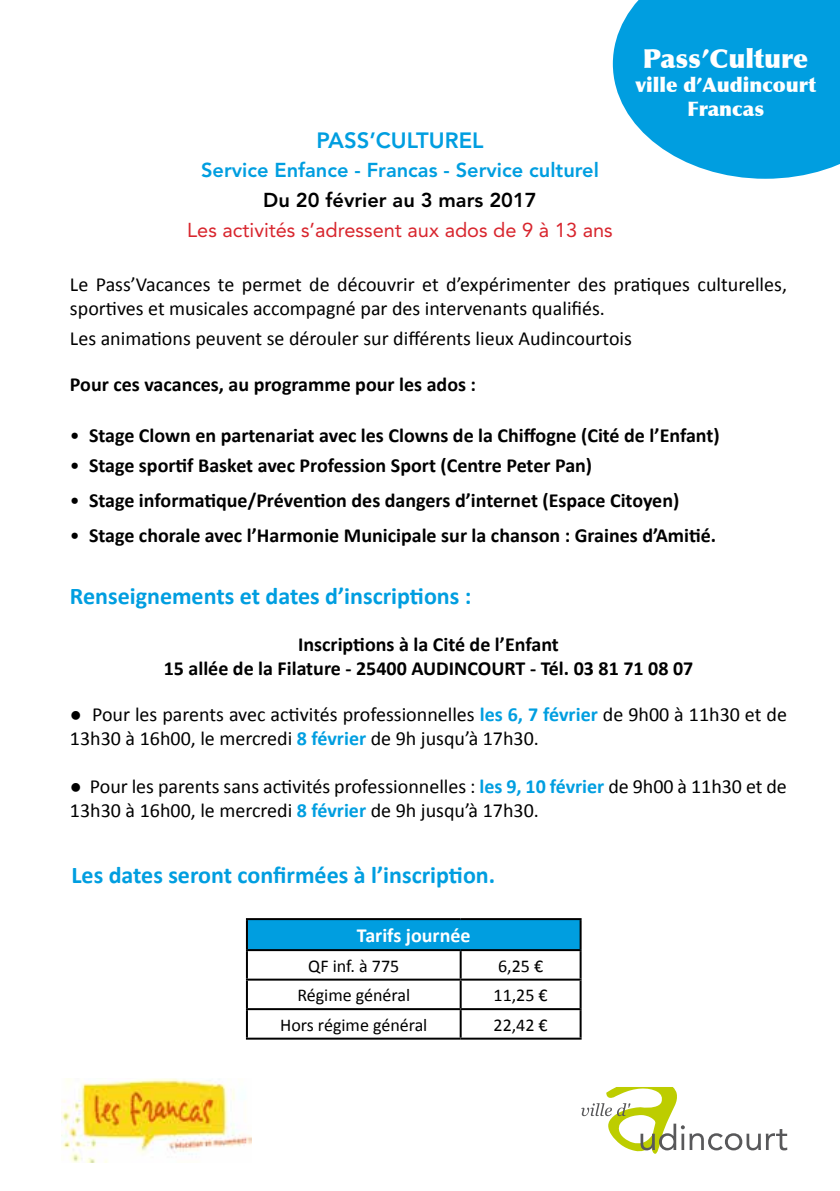
<style>
.page{position:relative;width:840px;height:1191px;background:#fff}
.page>*{position:absolute;margin:0;border:0;box-sizing:border-box;transform-origin:0 0}
.t1{font:900 26.2px "Optima";color:#fff}
.t2{font:700 24px "Calibri";color:#009ee0}
.t3{font:800 22px "Avenir";color:#009ee0}
.t4{font:20px/24px "Calibri";color:#000}
.t5{font:700 20px/24px "Calibri";color:#000;text-align:center}
.t6{font:20px "Avenir";color:#d8252d}
.t7{font:800 20px "Avenir";color:#009ee0}
.t8{font:900 20px/24px "Optima";color:#fff;text-align:center}
.t9{font:800 20px "Avenir";color:#000}
.t10{font:700 20px "Calibri";color:#fff}
.t11{font:18px "Calibri";color:#000}
.s1{font-weight:400}
.s2{font-weight:700;color:#009ee0}
</style>
<div class="page">
<svg style="left:612px;top:0;width:227px;height:179px;fill:#009ee0"></svg>
<div style="left:247px;top:919px;width:333px;height:31px;background:#009ee0"></div>
<hr style="left:246px;top:918px;width:214px;height:2px;background:#000">
<hr style="left:246px;top:920px;width:2px;height:29px;background:#000">
<hr style="left:460px;top:918px;width:121px;height:2px;background:#000">
<hr style="left:579px;top:920px;width:2px;height:29px;background:#000">
<hr style="left:246px;top:949px;width:214px;height:2px;background:#000">
<hr style="left:246px;top:951px;width:2px;height:27px;background:#000">
<hr style="left:460px;top:949px;width:121px;height:2px;background:#000">
<hr style="left:459px;top:951px;width:2px;height:27px;background:#000">
<hr style="left:579px;top:951px;width:2px;height:27px;background:#000">
<hr style="left:246px;top:978px;width:214px;height:2px;background:#000">
<hr style="left:246px;top:980px;width:2px;height:28px;background:#000">
<hr style="left:460px;top:978px;width:121px;height:2px;background:#000">
<hr style="left:459px;top:980px;width:2px;height:28px;background:#000">
<hr style="left:579px;top:980px;width:2px;height:28px;background:#000">
<hr style="left:246px;top:1008px;width:214px;height:2px;background:#000">
<hr style="left:246px;top:1010px;width:2px;height:27px;background:#000">
<hr style="left:460px;top:1008px;width:121px;height:2px;background:#000">
<hr style="left:459px;top:1010px;width:2px;height:27px;background:#000">
<hr style="left:579px;top:1010px;width:2px;height:27px;background:#000">
<hr style="left:246px;top:1037px;width:214px;height:2px;background:#000">
<hr style="left:460px;top:1037px;width:121px;height:2px;background:#000">
<svg style="left:581px;top:1087px;width:205px;height:67px"></svg>
<img style="left:61px;top:1079px;width:190px;height:83px">
<p class="t3" style="left:316px;top:127px;width:169px">PASS’CULTUREL</p>
<p class="t7" style="left:201px;top:159px;width:399px">Service Enfance - Francas - Service culturel</p>
<p class="t9" style="left:263px;top:188px;width:275px">Du 20 février au 3 mars 2017</p>
<p class="t6" style="left:187px;top:218px;width:427px">Les activités s’adressent aux ados de 9 à 13 ans</p>
<h1 class="t1" style="left:642px;top:42px;width:167px">Pass’Culture</h1>
<p class="t8" style="left:635px;top:73px;width:182px">ville d’Audincourt<br>Francas</p>
<p class="t4" style="left:70px;top:273px;width:718px">Le Pass’Vacances te permet de découvrir et d’expérimenter des pratiques culturelles, sportives et musicales accompagné par des intervenants qualifiés.</p>
<p class="t4" style="left:70px;top:326px;width:563px">Les animations peuvent se dérouler sur différents lieux Audincourtois</p>
<p class="t5" style="left:70px;top:371px;width:407px">Pour ces vacances, au programme pour les ados :</p>
<p class="t5" style="left:70px;top:422px;width:651px"><span class="s1">•</span> Stage Clown en partenariat avec les Clowns de la Chiffogne (Cité de l’Enfant)</p>
<p class="t5" style="left:70px;top:452px;width:523px"><span class="s1">•</span> Stage sportif Basket avec Profession Sport (Centre Peter Pan)</p>
<p class="t5" style="left:70px;top:487px;width:610px"><span class="s1">•</span> Stage informatique/Prévention des dangers d’internet (Espace Citoyen)</p>
<p class="t5" style="left:70px;top:523px;width:647px"><span class="s1">•</span> Stage chorale avec l’Harmonie Municipale sur la chanson : Graines d’Amitié.</p>
<p class="t2" style="left:70px;top:581px;width:403px">Renseignements et dates d’inscriptions :</p>
<p class="t5" style="left:164px;top:631px;width:531px">Inscriptions à la Cité de l’Enfant<br>15 allée de la Filature - 25400 AUDINCOURT - Tél. 03 81 71 08 07</p>
<p class="t4" style="left:70px;top:702px;width:718px">● Pour les parents avec activités professionnelles <span class="s2">les 6, 7 février</span> de 9h00 à 11h30 et de<br>13h30 à 16h00, le mercredi <span class="s2">8 février</span> de 9h jusqu’à 17h30.</p>
<p class="t4" style="left:70px;top:774px;width:718px">● Pour les parents sans activités professionnelles : <span class="s2">les 9, 10 février</span> de 9h00 à 11h30 et de<br>13h30 à 16h00, le mercredi <span class="s2">8 février</span> de 9h jusqu’à 17h30.</p>
<p class="t2" style="left:71px;top:860px;width:425px">Les dates seront confirmées à l’inscription.</p>
<p class="t10" style="left:357px;top:923px;width:115px">Tarifs journée</p>
<p class="t11" style="left:308px;top:954px;width:92px">QF inf. à 775</p>
<p class="t11" style="left:498px;top:954px;width:47px">6,25 €</p>
<p class="t11" style="left:297px;top:983px;width:114px">Régime général</p>
<p class="t11" style="left:493px;top:983px;width:56px">11,25 €</p>
<p class="t11" style="left:280px;top:1013px;width:149px">Hors régime général</p>
<p class="t11" style="left:493px;top:1013px;width:56px">22,42 €</p>
</div>
